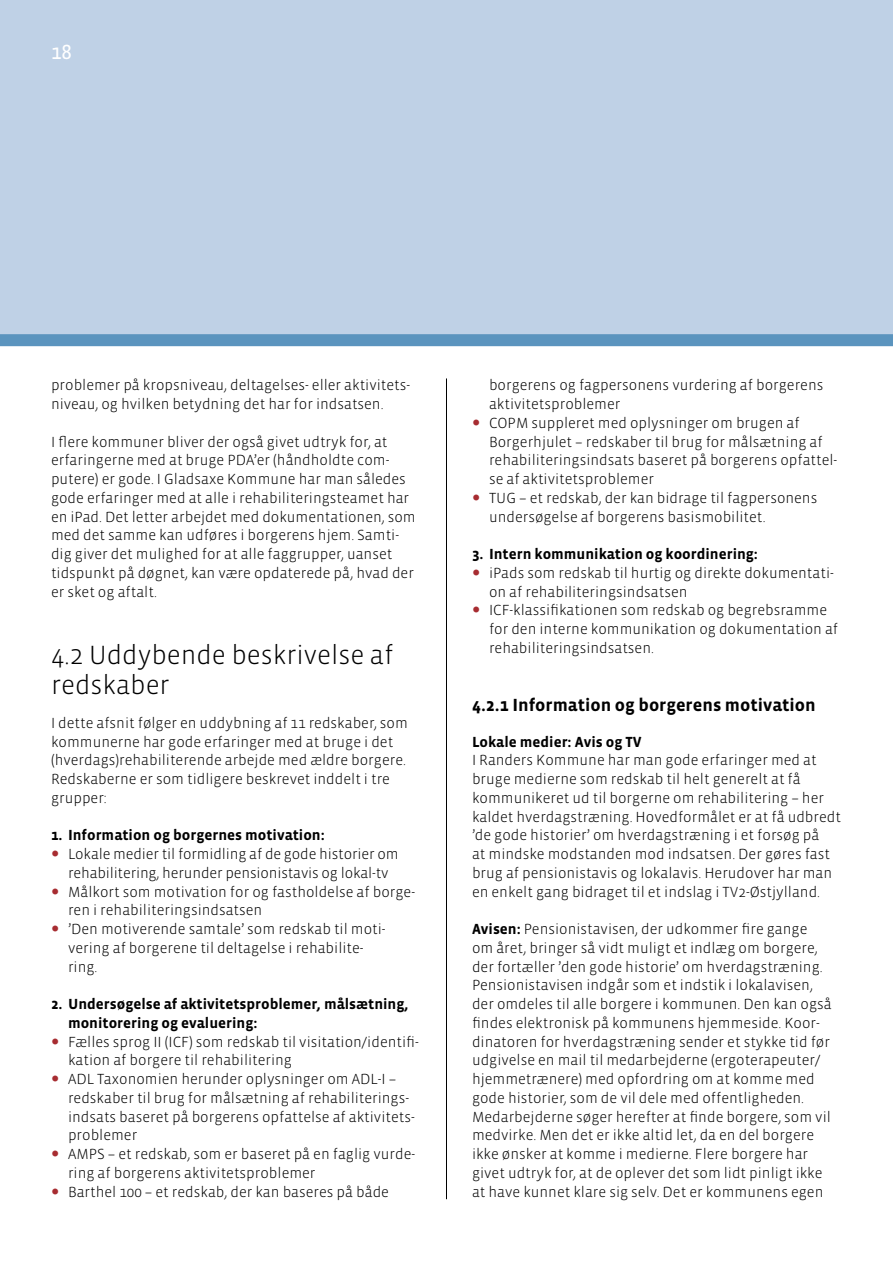
<style>
.page{position:relative;width:893px;height:1263px;background:#fff}
.page>*{position:absolute;margin:0;border:0;box-sizing:border-box;transform-origin:0 0}
.Heading_2{font:300 27px/30px "Vista Sans";color:#000}
.t1{font:21px "Vista Sans Reg";color:#fff}
.Heading_3{font:700 18px "Vista Sans";color:#000}
.Brød{font:300 15px/18.8px "Vista Sans";color:#000}
.Brød-2{font:700 15px/18.8px "Vista Sans";color:#000}
.s1{font-weight:700}
</style>
<div class="page">
<div style="left:0;top:0;width:893px;height:340px;background:#bfd1e6"></div>
<div style="left:0;top:334px;width:893px;height:12px;background:#5b94be"></div>
<hr style="left:446px;top:378px;width:1px;height:821px;background:#000">
<h2 class="t1" style="left:51px;top:41px;width:22px">18</h2>
<p class="Brød" style="left:51px;top:376px;width:361px">problemer på kropsniveau, deltagelses- eller aktivitets&shy;niveau, og hvilken betydning det har for indsatsen.</p>
<p class="Brød" style="left:51px;top:432px;width:366px">I flere kommuner bliver der også givet udtryk for, at erfaringerne med at bruge PDA’er (håndholdte com&shy;putere) er gode. I Gladsaxe Kommune har man således gode erfaringer med at alle i rehabiliteringsteamet har en iPad. Det letter arbejdet med dokumentationen, som med det samme kan udføres i borgerens hjem. Samti&shy;dig giver det mulighed for at alle faggrupper, uanset tidspunkt på døgnet, kan være opdaterede på, hvad der er sket og aftalt.</p>
<p class="Heading_2" style="left:51px;top:641px;width:344px">4.2 Uddybende beskrivelse af redskaber</p>
<p class="Brød" style="left:51px;top:714px;width:358px">I dette afsnit følger en uddybning af 11 redskaber, som kommunerne har gode erfaringer med at bruge i det (hverdags)rehabiliterende arbejde med ældre borgere.<br>Redskaberne er som tidligere beskrevet inddelt i tre grupper:</p>
<p class="Brød-2" style="left:51px;top:826px;width:275px">1. Information og borgernes motivation:</p>
<p class="Brød" style="left:68px;top:845px;width:332px">Lokale medier til formidling af de gode historier om rehabilitering, herunder pensionistavis og lokal-tv</p>
<p class="Brød" style="left:68px;top:882px;width:349px">Målkort som motivation for og fastholdelse af borge&shy;ren i rehabiliteringsindsatsen</p>
<p class="Brød" style="left:68px;top:920px;width:319px">’Den motiverende samtale’ som redskab til moti&shy;vering af borgerene til deltagelse i rehabilite&shy;ring.</p>
<p class="Brød-2" style="left:68px;top:995px;width:342px;text-indent:-17px">2. Undersøgelse af aktivitetsproblemer, målsætning, monitorering og evaluering:</p>
<p class="Brød" style="left:68px;top:1032px;width:352px">Fælles sprog II (ICF) som redskab til visitation/identifi&shy;kation af borgere til rehabilitering</p>
<p class="Brød" style="left:68px;top:1070px;width:348px">ADL Taxonomien herunder oplysninger om ADL-I – redskaber til brug for målsætning af rehabiliterings&shy;indsats baseret på borgerens opfattelse af aktivitets&shy;problemer</p>
<p class="Brød" style="left:68px;top:1145px;width:349px">AMPS – et redskab, som er baseret på en faglig vurde&shy;ring af borgerens aktivitetsproblemer</p>
<p class="Brød" style="left:68px;top:1182px;width:322px">Barthel 100 – et redskab, der kan baseres på både</p>
<p class="Brød" style="left:489px;top:376px;width:336px">borgerens og fagpersonens vurdering af borgerens aktivitetsproblemer</p>
<p class="Brød" style="left:489px;top:414px;width:350px">COPM suppleret med oplysninger om brugen af Borgerhjulet – redskaber til brug for målsætning af rehabiliteringsindsats baseret på borgerens opfattel&shy;se af aktivitetsproblemer</p>
<p class="Brød" style="left:489px;top:489px;width:330px">TUG – et redskab, der kan bidrage til fagpersonens undersøgelse af borgerens basismobilitet.</p>
<p class="Brød-2" style="left:472px;top:545px;width:287px">3. Intern kommunikation og koordinering:</p>
<p class="Brød" style="left:489px;top:564px;width:346px">iPads som redskab til hurtig og direkte dokumentati&shy;on af rehabiliteringsindsatsen</p>
<p class="Brød" style="left:489px;top:601px;width:351px">ICF-klassifikationen som redskab og begrebsramme for den interne kommunikation og dokumentation af rehabiliteringsindsatsen.</p>
<p class="Heading_3" style="left:472px;top:696px;width:345px">4.2.1 Information og borgerens motivation</p>
<p class="Brød-2" style="left:472px;top:732px;width:171px">Lokale medier: Avis og TV</p>
<p class="Brød" style="left:472px;top:751px;width:371px">I Randers Kommune har man gode erfaringer med at bruge medierne som redskab til helt generelt at få kommunikeret ud til borgerne om rehabilitering – her kaldet hverdagstræning. Hovedformålet er at få udbredt ’de gode historier’ om hverdagstræning i et forsøg på<br>at mindske modstanden mod indsatsen. Der gøres fast brug af pensionistavis og lokalavis. Herudover har man en enkelt gang bidraget til et indslag i TV2-Østjylland.</p>
<p class="Brød" style="left:472px;top:920px;width:361px"><span class="s1">Avisen:</span> Pensionistavisen, der udkommer fire gange om året, bringer så vidt muligt et indlæg om borgere, der fortæller ’den gode historie’ om hverdagstræning.<br>Pensionistavisen indgår som et indstik i lokalavisen, der omdeles til alle borgere i kommunen. Den kan også findes elektronisk på kommunens hjemmeside. Koor&shy;dinatoren for hverdagstræning sender et stykke tid før udgivelse en mail til medarbejderne (ergoterapeuter/ hjemmetrænere) med opfordring om at komme med gode historier, som de vil dele med offentligheden.<br>Medarbejderne søger herefter at finde borgere, som vil medvirke. Men det er ikke altid let, da en del borgere ikke ønsker at komme i medierne. Flere borgere har givet udtryk for, at de oplever det som lidt pinligt ikke at have kunnet klare sig selv. Det er kommunens egen</p>
</div>
